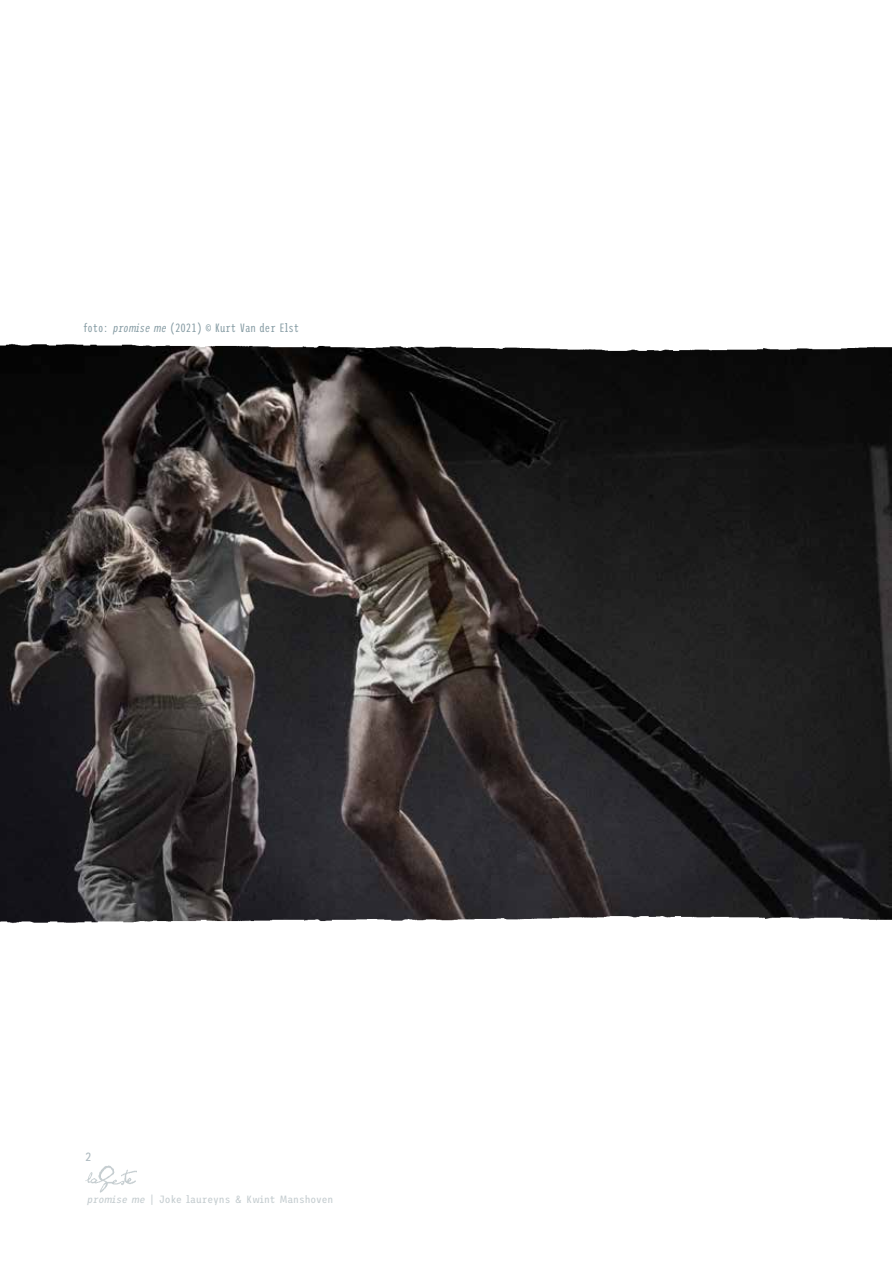
<style>
.page{position:relative;width:893px;height:1263px;background:#fff}
.page>*{position:absolute;margin:0;border:0;box-sizing:border-box;transform-origin:0 0}
.t1{font:300 12px "Trispace Condensed";color:#859ba3}
.t2{font:semi-condensed 12px "Trispace";color:#afbbc1}
.t3{font:semi-condensed 10.5px "Trispace";color:#c6ced1}
.s1{font-style:italic}
</style>
<div class="page">
<img style="left:86px;top:1165px;width:50px;height:28px">
<img style="left:0;top:425px;width:891px;height:416px">
<img style="left:0;top:343px;width:891px;height:82px">
<img style="left:0;top:841px;width:892px;height:83px">
<p class="t1" style="left:84px;top:318px;width:217px">foto: <span class="s1">promise me</span> (2021) © Kurt Van der Elst</p>
<p class="t2" style="left:85px;top:1148px;width:8px">2</p>
<p class="t3" style="left:87px;top:1191px;width:248px"><span class="s1">promise me</span> | Joke laureyns &amp; Kwint Manshoven</p>
</div>
